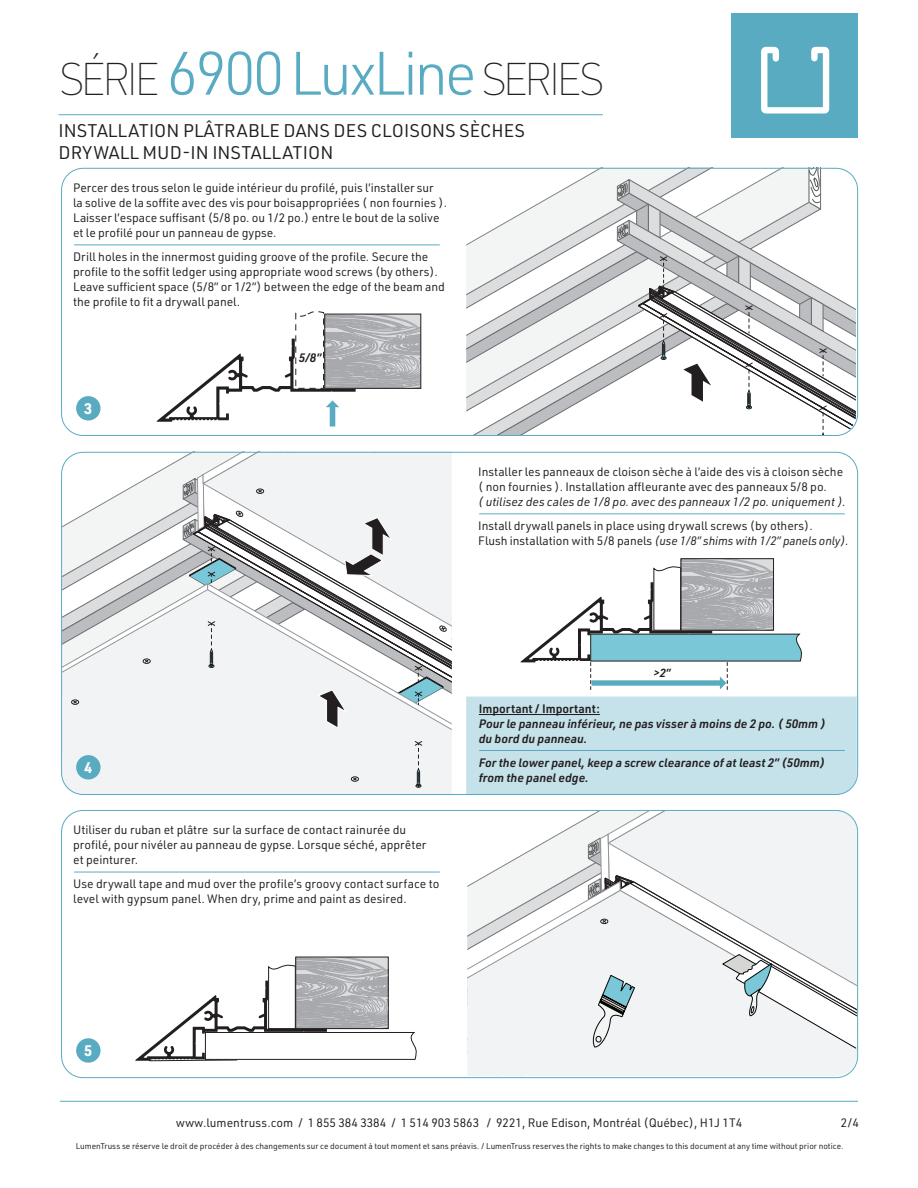
<style>
.page{position:relative;width:918px;height:1188px;background:#fff}
.page>*{position:absolute;margin:0;border:0;box-sizing:border-box;transform-origin:0 0}
.t1{font:100 45px "URWDIN";letter-spacing:-.1em;color:#231f20}
.t2{font:18px/21.6px "URWDIN";color:#231f20}
.t3{font:700 15px "URWDIN";color:#fff}
.t4{font:12px/15px "URWDIN";letter-spacing:-.005em;color:#231f20}
.t5{font:italic 600 12px/15px "URWDIN";letter-spacing:-.005em;color:#231f20}
.t6{font:italic 12px "URWDIN";letter-spacing:-.005em;color:#231f20}
.t7{font:600 12px "URWDIN";letter-spacing:-.005em;color:#231f20}
.t8{font:italic 600 11.55px "URWDIN";color:#231f20}
.t9{font:8.25px "URWDIN";color:#231f20}
.s1{font-weight:300;font-size:60px;color:#59abc2}
.s2{font-style:italic}
</style>
<div class="page">
<div style="left:466px;top:697px;width:391px;height:97px;background:#c5e1e9"></div>
<svg style="left:466px;top:167px;width:390px;height:268px"></svg>
<hr style="left:60px;top:1101px;width:798px;height:1px;background:#59abc2">
<div style="left:732px;top:14px;width:126px;height:124px;background:#59abc2"></div>
<svg style="left:761px;top:47px;width:68px;height:67px"></svg>
<hr style="left:74px;top:245px;width:366px;height:1px;background:#59abc2">
<div style="left:76px;top:396px;width:25px;height:24px;background:#59abc2;border-radius:50%"></div>
<hr style="left:74px;top:872px;width:366px;height:1px;background:#59abc2">
<div style="left:76px;top:1038px;width:25px;height:25px;background:#59abc2;border-radius:50%"></div>
<div style="left:67px;top:788px;width:385px;height:6px;background:#f2f3f4"></div>
<hr style="left:479px;top:714px;width:121px;height:1px;background:#231f20">
<hr style="left:479px;top:514px;width:366px;height:1px;background:#59abc2">
<svg style="left:62px;top:451px;width:390px;height:337px"></svg>
<hr style="left:479px;top:750px;width:366px;height:1px;background:#59abc2">
<svg style="left:467px;top:811px;width:390px;height:265px"></svg>
<svg style="left:521px;top:559px;width:281px;height:131px"></svg>
<svg style="left:157px;top:311px;width:264px;height:116px"></svg>
<svg style="left:135px;top:957px;width:282px;height:105px"></svg>
<hr style="left:58px;top:114px;width:545px;height:1px;background:#59abc2">
<h1 class="t1" style="left:59px;top:50px;width:548px">SÉRIE <span class="s1">6900 LuxLine</span>SERIES</h1>
<h2 class="t2" style="left:58px;top:119px;width:468px">INSTALLATION PLÂTRABLE DANS DES CLOISONS SÈCHES<br>DRYWALL MUD-IN INSTALLATION</h2>
<p class="t4" style="left:73px;top:180px;width:375px">Percer des trous selon le guide intérieur du profilé, puis l’installer sur<br>la solive de la soffite avec des vis pour boisappropriées ( non fournies ).<br>Laisser l’espace suffisant (5/8 po. ou 1/2 po.) entre le bout de la solive et le profilé pour un panneau de gypse.</p>
<p class="t4" style="left:73px;top:249px;width:373px">Drill holes in the innermost guiding groove of the profile. Secure the profile to the soffit ledger using appropriate wood screws (by others).<br>Leave sufficient space (5/8” or 1/2”) between the edge of the beam and the profile to fit a drywall panel.</p>
<p class="t3" style="left:84px;top:398px;width:10px">3</p>
<p class="t5" style="left:299px;top:349px;width:24px">5/8”</p>
<p class="t4" style="left:478px;top:464px;width:366px">Installer les panneaux de cloison sèche à l’aide des vis à cloison sèche ( non fournies ). Installation affleurante avec des panneaux 5/8 po.</p>
<p class="t6" style="left:478px;top:494px;width:369px">( utilisez des cales de 1/8 po. avec des panneaux 1/2 po. uniquement ).</p>
<p class="t4" style="left:478px;top:518px;width:372px">Install drywall panels in place using drywall screws (by others).<br>Flush installation with 5/8 panels <span class="s2">(use 1/8” shims with 1/2” panels only).</span></p>
<p class="t3" style="left:84px;top:757px;width:10px">4</p>
<p class="t4" style="left:73px;top:822px;width:355px">Utiliser du ruban et plâtre sur la surface de contact rainurée du profilé, pour nivéler au panneau de gypse. Lorsque séché, apprêter et peinturer.</p>
<p class="t4" style="left:73px;top:876px;width:368px">Use drywall tape and mud over the profile’s groovy contact surface to level with gypsum panel. When dry, prime and paint as desired.</p>
<p class="t8" style="left:653px;top:665px;width:19px">&gt;2”</p>
<p class="t7" style="left:479px;top:700px;width:123px">Important / Important:</p>
<p class="t5" style="left:479px;top:716px;width:349px">Pour le panneau inférieur, ne pas visser à moins de 2 po. ( 50mm ) du bord du panneau.</p>
<p class="t5" style="left:479px;top:755px;width:348px">For the lower panel, keep a screw clearance of at least 2” (50mm) from the panel edge.</p>
<p class="t3" style="left:84px;top:1040px;width:10px">5</p>
<p class="t4" style="left:176px;top:1115px;width:568px">www.lumentruss.com / 1 855 384 3384 / 1 514 903 5863 / 9221, Rue Edison, Montréal (Québec), H1J 1T4</p>
<p class="t4" style="left:841px;top:1115px;width:19px">2/4</p>
<p class="t9" style="left:76px;top:1141px;width:769px">LumenTruss se réserve le droit de procéder à des changements sur ce document à tout moment et sans préavis. / LumenTruss reserves the rights to make changes to this document at any time without prior notice.</p>
</div>
